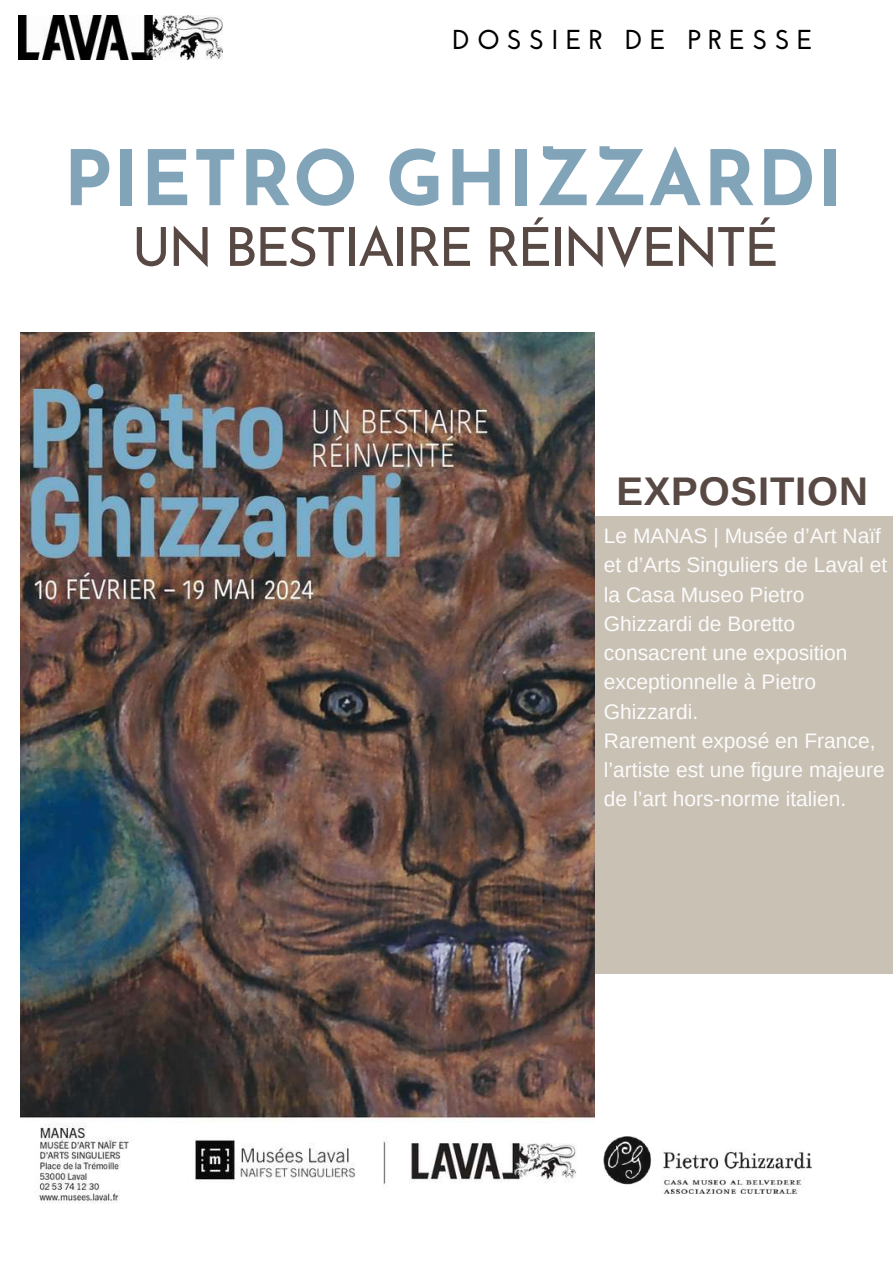
<style>
.page{position:relative;width:893px;height:1264px;background:#fff}
.page>*{position:absolute;margin:0;border:0;box-sizing:border-box;transform-origin:0 0}
.t1{font:700 76.2px "Josefin Sans";letter-spacing:.02em;color:#82a4b9}
.t2{font:53.7px "Josefin Sans";letter-spacing:-.055em;color:#594944}
.t3{font:700 39.9px "Arimo";letter-spacing:.02em;color:#594944}
.t4{font:700 27.3px "Josefin Sans";letter-spacing:.25em;color:#000}
.t5{font:21px/29.2px "Arimo";color:#fbfbfb}
</style>
<div class="page">
<div style="left:595px;top:516px;width:297px;height:457px;background:#cac1b5"></div>
<img style="left:19px;top:16px;width:203px;height:44px">
<img style="left:20px;top:332px;width:575px;height:871px">
<img style="left:603px;top:1136px;width:208px;height:57px">
<h3 class="t4" style="left:452px;top:28px;width:362px">DOSSIER DE PRESSE</h3>
<h1 class="t1" style="left:64px;top:148px;width:780px">PIETRO GHIZZARDI</h1>
<h2 class="t2" style="left:132px;top:225px;width:648px">UN BESTIAIRE RÉINVENTÉ</h2>
<h3 class="t3" style="left:616px;top:469px;width:253px">EXPOSITION</h3>
<p class="t5" style="left:603px;top:521px;width:285px">Le MANAS | Musée d’Art Naïf et d’Arts Singuliers de Laval et la Casa Museo Pietro<br>Ghizzardi de Boretto consacrent une exposition exceptionnelle à Pietro<br>Ghizzardi.<br>Rarement exposé en France, l’artiste est une figure majeure de l’art hors-norme italien.</p>
</div>
